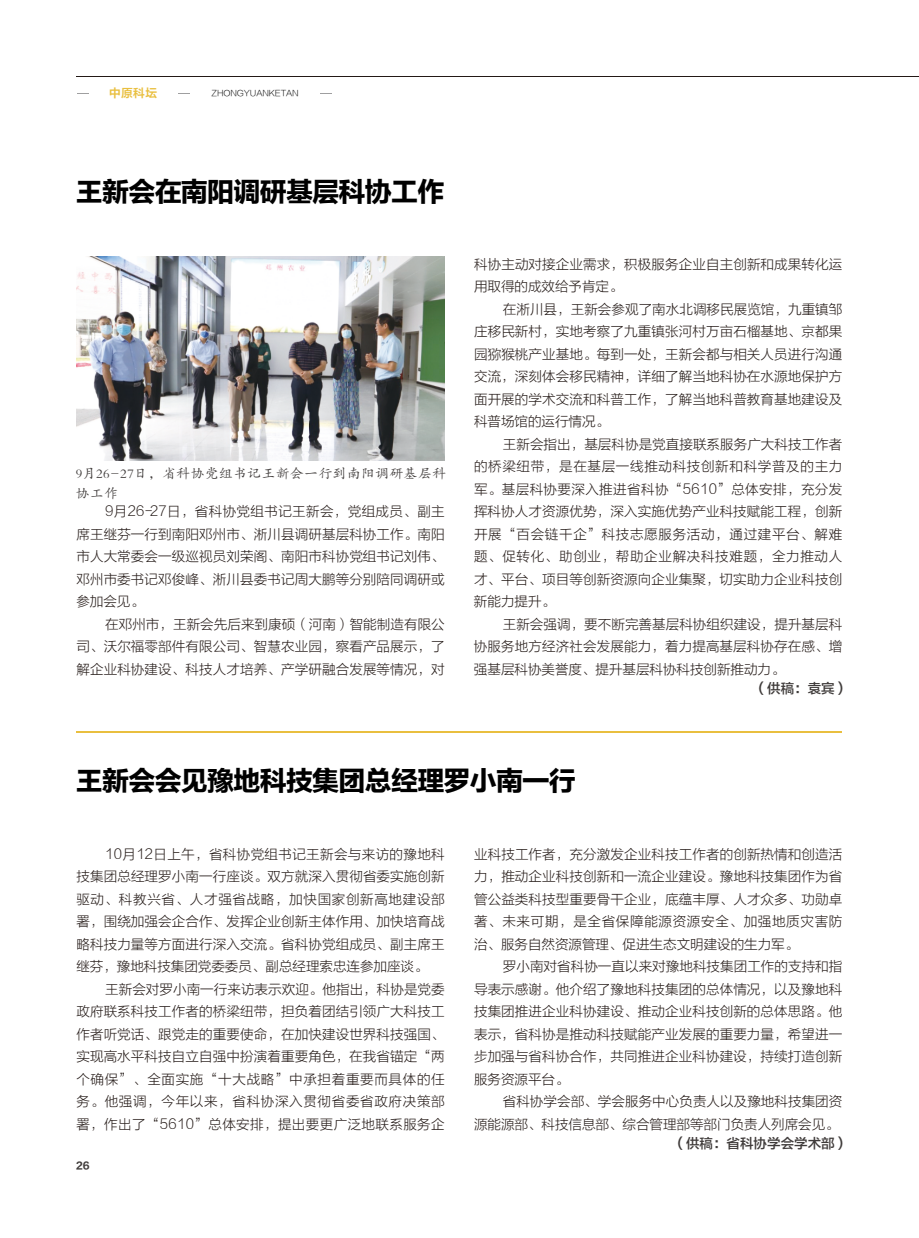
<style>
.page{position:relative;width:919px;height:1238px;background:#fff}
.page>*{position:absolute;margin:0;border:0;box-sizing:border-box;transform-origin:0 0}
.t1{font:27px "FZLTDHK GBK1 0";letter-spacing:-.03em;color:#000}
.t2{font:13.5px/22.5px "FZLTXHJW GB1 0";letter-spacing:.01em;color:#231916;text-align:justify}
.t3{font:13.5px/20.1px "FZKTK GBK1 0";letter-spacing:.05em;color:#3f3b3a}
.t4{font:13.5px "FZLTZHK GBK1 0";color:#3f3b3a}
.t5{font:11.7px "FZLTZCHK GBK1 0";color:#e9bf3f}
.t6{font:9.9px "FZLTDHK GBK1 0";color:#3f3b3a}
.t7{font:8.25px "FZLTKHK GBK1 0";letter-spacing:-.01em;color:#000}
</style>
<div class="page">
<hr style="left:77px;top:77px;width:841px;height:1px;background:#231916">
<svg style="left:178px;top:93px;width:12px;height:1px"></svg>
<img style="left:76px;top:256px;width:368px;height:204px">
<hr style="left:77px;top:731px;width:765px;height:1px;background:#e9bf3f">
<p class="t5" style="left:109px;top:87px;width:49px">中原科坛</p>
<p class="t7" style="left:211px;top:89px;width:89px">ZHONGYUANKETAN</p>
<h1 class="t1" style="left:76px;top:176px;width:370px">王新会在南阳调研基层科协工作</h1>
<p class="t3" style="left:76px;top:463px;width:371px">9月26-27日，省科协党组书记王新会一行到南阳调研基层科协工作</p>
<p class="t2" style="left:76px;top:500px;width:370px;text-indent:29px">9月26-27日，省科协党组书记王新会，党组成员、副主席王继芬一行到南阳邓州市、淅川县调研基层科协工作。南阳市人大常委会一级巡视员刘荣阁、南阳市科协党组书记刘伟、邓州市委书记邓俊峰、淅川县委书记周大鹏等分别陪同调研或参加会见。</p>
<p class="t2" style="left:76px;top:613px;width:370px;text-indent:29px">在邓州市，王新会先后来到康硕（河南）智能制造有限公司、沃尔福零部件有限公司、智慧农业园，察看产品展示，了解企业科协建设、科技人才培养、产学研融合发展等情况，对</p>
<p class="t2" style="left:474px;top:253px;width:370px">科协主动对接企业需求，积极服务企业自主创新和成果转化运用取得的成效给予肯定。</p>
<p class="t2" style="left:474px;top:298px;width:370px;text-indent:29px">在淅川县，王新会参观了南水北调移民展览馆，九重镇邹庄移民新村，实地考察了九重镇张河村万亩石榴基地、京都果园猕猴桃产业基地。每到一处，王新会都与相关人员进行沟通交流，深刻体会移民精神，详细了解当地科协在水源地保护方面开展的学术交流和科普工作，了解当地科普教育基地建设及科普场馆的运行情况。</p>
<p class="t2" style="left:474px;top:433px;width:370px;text-indent:29px">王新会指出，基层科协是党直接联系服务广大科技工作者的桥梁纽带，是在基层一线推动科技创新和科学普及的主力军。基层科协要深入推进省科协“5610”总体安排，充分发挥科协人才资源优势，深入实施优势产业科技赋能工程，创新开展“百会链千企”科技志愿服务活动，通过建平台、解难题、促转化、助创业，帮助企业解决科技难题，全力推动人才、平台、项目等创新资源向企业集聚，切实助力企业科技创新能力提升。</p>
<p class="t2" style="left:474px;top:613px;width:370px;text-indent:29px">王新会强调，要不断完善基层科协组织建设，提升基层科协服务地方经济社会发展能力，着力提高基层科协存在感、增强基层科协美誉度、提升基层科协科技创新推动力。</p>
<p class="t4" style="left:753px;top:681px;width:96px">（供稿：袁宾）</p>
<h1 class="t1" style="left:76px;top:766px;width:501px">王新会会见豫地科技集团总经理罗小南一行</h1>
<p class="t2" style="left:76px;top:842px;width:370px;text-indent:29px">10月12日上午，省科协党组书记王新会与来访的豫地科技集团总经理罗小南一行座谈。双方就深入贯彻省委实施创新驱动、科教兴省、人才强省战略，加快国家创新高地建设部署，围绕加强会企合作、发挥企业创新主体作用、加快培育战略科技力量等方面进行深入交流。省科协党组成员、副主席王继芬，豫地科技集团党委委员、副总经理索忠连参加座谈。</p>
<p class="t2" style="left:76px;top:977px;width:370px;text-indent:29px">王新会对罗小南一行来访表示欢迎。他指出，科协是党委政府联系科技工作者的桥梁纽带，担负着团结引领广大科技工作者听党话、跟党走的重要使命，在加快建设世界科技强国、实现高水平科技自立自强中扮演着重要角色，在我省锚定“两个确保”、全面实施“十大战略”中承担着重要而具体的任务。他强调，今年以来，省科协深入贯彻省委省政府决策部署，作出了“5610”总体安排，提出要更广泛地联系服务企</p>
<p class="t6" style="left:76px;top:1160px;width:15px">26</p>
<p class="t2" style="left:474px;top:842px;width:370px">业科技工作者，充分激发企业科技工作者的创新热情和创造活力，推动企业科技创新和一流企业建设。豫地科技集团作为省管公益类科技型重要骨干企业，底蕴丰厚、人才众多、功勋卓著、未来可期，是全省保障能源资源安全、加强地质灾害防治、服务自然资源管理、促进生态文明建设的生力军。</p>
<p class="t2" style="left:474px;top:955px;width:370px;text-indent:29px">罗小南对省科协一直以来对豫地科技集团工作的支持和指导表示感谢。他介绍了豫地科技集团的总体情况，以及豫地科技集团推进企业科协建设、推动企业科技创新的总体思路。他表示，省科协是推动科技赋能产业发展的重要力量，希望进一步加强与省科协合作，共同推进企业科协建设，持续打造创新服务资源平台。</p>
<p class="t2" style="left:474px;top:1090px;width:370px;text-align:right">省科协学会部、学会服务中心负责人以及豫地科技集团资<br>源能源部、科技信息部、综合管理部等部门负责人列席会见。</p>
<p class="t4" style="left:672px;top:1135px;width:177px">（供稿：省科协学会学术部）</p>
</div>
